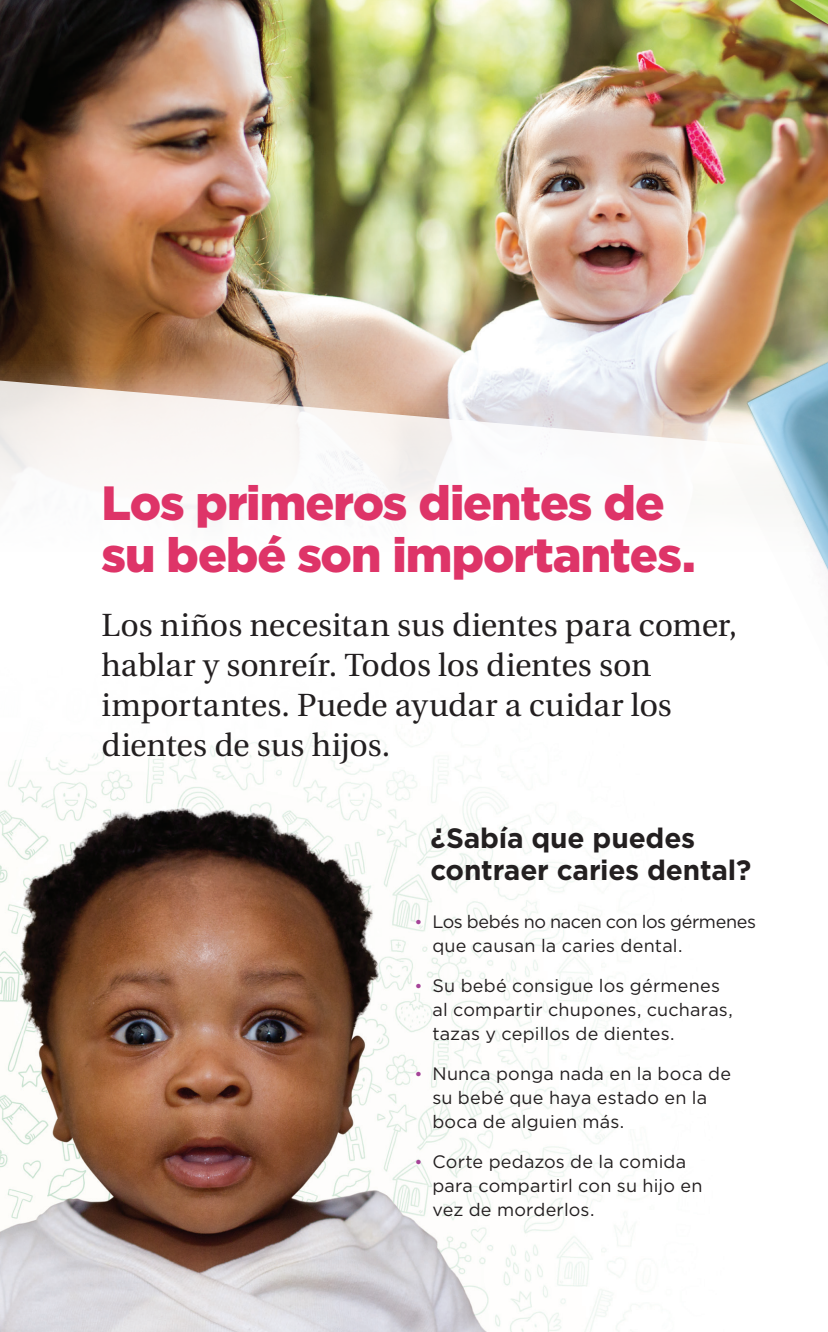
<style>
.page{position:relative;width:828px;height:1332px;background:#fff}
.page>*{position:absolute;margin:0;border:0;box-sizing:border-box;transform-origin:0 0}
.t1{font:900 48px/52px "Gotham";letter-spacing:-.02em;color:#de3468}
.t2{font:32px/40px "Utopia";color:#231f20}
.t3{font:700 28px/32px "Gotham";letter-spacing:-.005em;color:#231f20}
.t4{font:18px/24px "Gotham";letter-spacing:.01em;color:#231f20}
.t5{font:18px/24px "Gotham";letter-spacing:-.02em;color:#231f20}
.s1{font-size:17px;color:#a54398}
</style>
<div class="page">
<img style="left:0;top:763px;width:632px;height:569px">
<img style="left:0;top:0;width:828px;height:379px">
<svg style="left:0;top:379px;width:691px;height:384px"></svg>
<div style="left:744px;top:0;width:84px;height:256px;background:#231f20;opacity:.25"></div>
<img style="left:790px;top:0;width:38px;height:24px">
<img style="left:691px;top:295px;width:137px;height:277px">
<p class="t1" style="left:102px;top:475px;width:596px">Los primeros dientes de su bebé son importantes.</p>
<p class="t2" style="left:102px;top:605px;width:637px">Los niños necesitan sus dientes para comer, hablar y sonreír. Todos los dientes son importantes. Puede ayudar a cuidar los dientes de sus hijos.</p>
<p class="t3" style="left:430px;top:821px;width:322px">¿Sabía que puedes contraer caries dental?</p>
<p class="t5" style="left:432px;top:909px;width:325px;text-indent:-18px"><span class="s1">•</span> Los bebés no nacen con los gérmenes que causan la caries dental.</p>
<p class="t4" style="left:432px;top:973px;width:302px;text-indent:-18px"><span class="s1">•</span> Su bebé consigue los gérmenes al compartir chupones, cucharas, tazas y cepillos de dientes.</p>
<p class="t4" style="left:432px;top:1061px;width:300px;text-indent:-18px"><span class="s1">•</span> Nunca ponga nada en la boca de su bebé que haya estado en la boca de alguien más.</p>
<p class="t4" style="left:432px;top:1149px;width:272px;text-indent:-18px"><span class="s1">•</span> Corte pedazos de la comida para compartirl con su hijo en vez de morderlos.</p>
</div>
